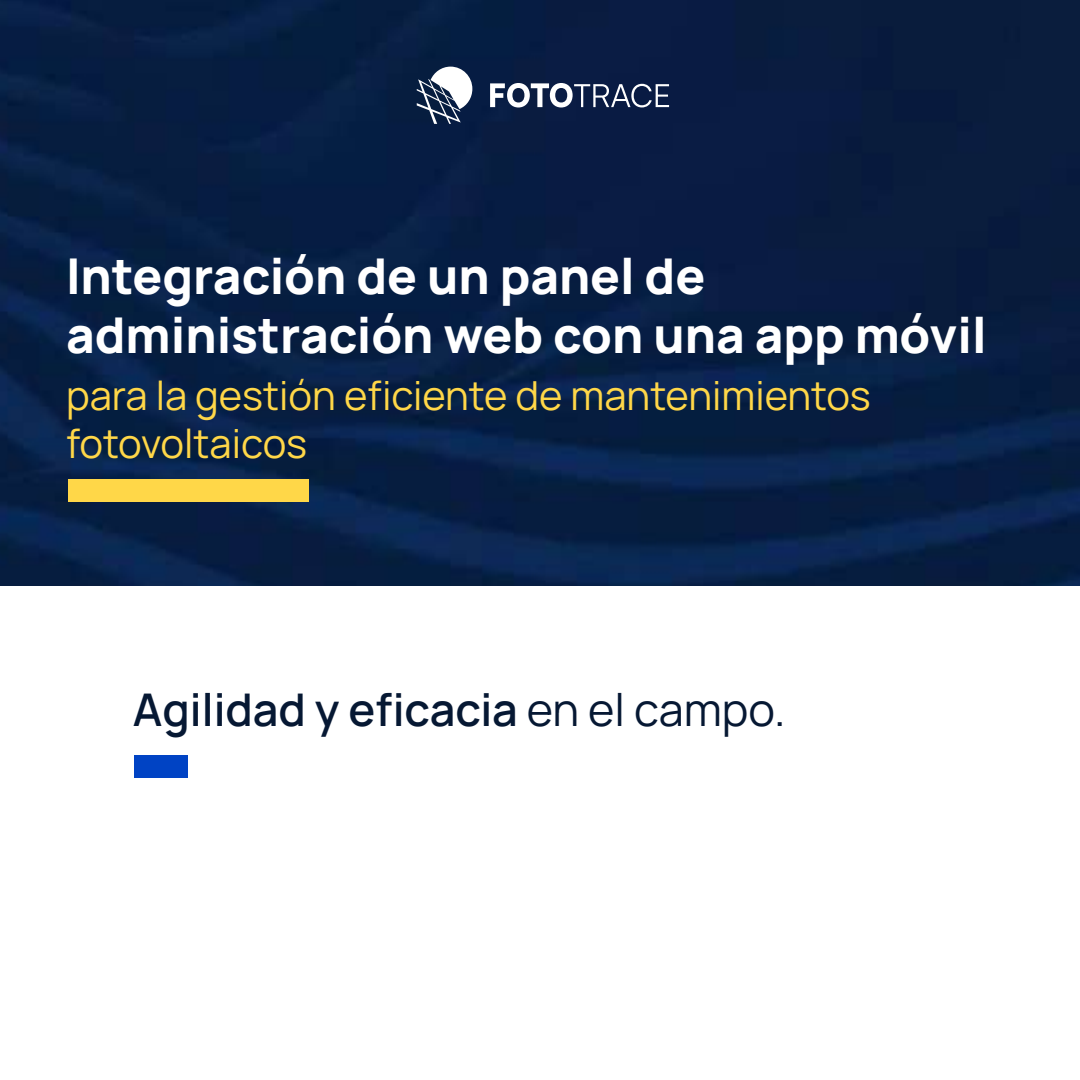
<style>
.page{position:relative;width:1080px;height:1080px;background:#fff}
.page>*{position:absolute;margin:0;border:0;box-sizing:border-box;transform-origin:0 0}
.t1{font:800 49.3px/59.2px "Manrope";color:#fff}
.t2{font:600 45px "Manrope";color:#061833}
.t3{font:40px/48px "Manrope";color:#ffd748}
.s1{font-weight:400}
</style>
<div class="page">
<img style="left:0;top:0;width:1080px;height:585px">
<div style="left:68px;top:479px;width:241px;height:23px;background:#ffd748"></div>
<svg style="left:417px;top:67px;width:55px;height:57px"></svg>
<svg style="left:490px;top:83px;width:179px;height:25px"></svg>
<div style="left:134px;top:755px;width:54px;height:23px;background:#0043c4"></div>
<p class="t1" style="left:66px;top:245px;width:922px">Integración de un panel de administración web con una app móvil</p>
<p class="t3" style="left:66px;top:370px;width:806px">para la gestión eficiente de mantenimientos fotovoltaicos</p>
<p class="t2" style="left:133px;top:678px;width:654px">Agilidad y eficacia <span class="s1">en el campo.</span></p>
</div>
